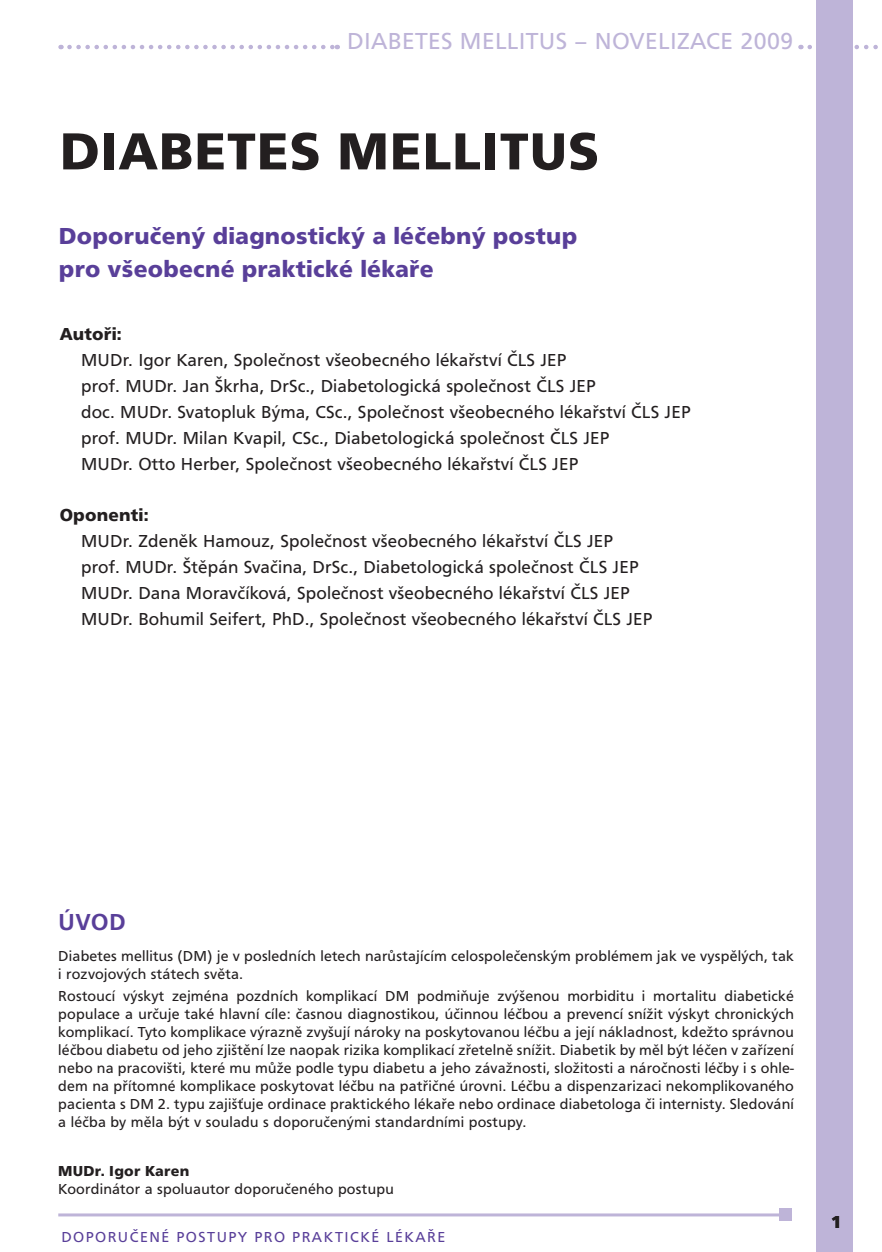
<style>
.page{position:relative;width:882px;height:1252px;background:#fff}
.page>*{position:absolute;margin:0;border:0;box-sizing:border-box;transform-origin:0 0}
.t1{font:700 54px "Frutus TEE";letter-spacing:.015em;color:#231f20}
.t2{font:700 24px/33px "Frutus TEE";letter-spacing:.01em;color:#593f99}
.t3{font:24px "Frutus TEE";letter-spacing:.015em;color:#beb4d8}
.t4{font:500 24px "Frutus TEE";color:#593f99}
.t5{font:18px/25.8px "Frutus TEE";letter-spacing:.01em;color:#231f20}
.t6{font:700 18px "Frutus TEE";letter-spacing:.01em;color:#231f20}
.t7{font:15px/18px "Frutus TEE";letter-spacing:.015em;color:#231f20}
.t8{font:15px "Frutus TEE";letter-spacing:.1em;color:#593f99}
.t9{font:700 15px "Frutus TEE";color:#231f20}
</style>
<div class="page">
<hr style="left:58px;top:1213px;width:728px;height:3px;background:#beb4d8">
<div style="left:780px;top:1209px;width:12px;height:12px;background:#beb4d8"></div>
<svg style="left:810px;top:45px;width:68px;height:4px"></svg>
<div style="left:817px;top:0;width:36px;height:1252px;background:#beb4d8"></div>
<svg style="left:69px;top:45px;width:269px;height:4px"></svg>
<h2 class="t3" style="left:347px;top:28px;width:447px">diabetes mellitus – novelizace 2009</h2>
<h1 class="t1" style="left:60px;top:120px;width:541px">diabetes mellitus</h1>
<h2 class="t2" style="left:59px;top:219px;width:520px">Doporučený diagnostický a léčebný postup pro všeobecné praktické lékaře</h2>
<p class="t6" style="left:60px;top:324px;width:64px">Autoři:</p>
<p class="t5" style="left:81px;top:347px;width:15px">MUD</p>
<p class="t5" style="left:81px;top:347px;width:487px;text-indent:42px">r. I gor Karen, Společnost všeobecného lékařství ČLS JEP prof. MUD</p>
<p class="t5" style="left:167px;top:373px;width:430px">r. Jan Škrha, DrSc., Diabetologická společnost ČLS JEP</p>
<p class="t5" style="left:81px;top:399px;width:54px">doc. MUD</p>
<p class="t5" style="left:162px;top:399px;width:530px">r. Svatopluk Býma, CSc., Společnost všeobecného lékařství ČLS JEP</p>
<p class="t5" style="left:81px;top:425px;width:59px">prof. MUD</p>
<p class="t5" style="left:167px;top:425px;width:444px">r. M ilan Kvapil, CSc., Diabetologická společnost ČLS JEP</p>
<p class="t5" style="left:81px;top:451px;width:15px">MUD</p>
<p class="t5" style="left:123px;top:451px;width:457px">r. Otto Herber, Společnost všeobecného lékařství ČLS JEP</p>
<p class="t6" style="left:60px;top:505px;width:90px">Oponenti:</p>
<p class="t5" style="left:81px;top:528px;width:15px">MUD</p>
<p class="t5" style="left:81px;top:528px;width:533px;text-indent:42px">r. Zdeněk Hamouz, Společnost všeobecného lékařství ČLS JEP prof. MUD</p>
<p class="t5" style="left:167px;top:554px;width:473px">r. Štěpán Svačina, DrSc., Diabetologická společnost ČLS JEP</p>
<p class="t5" style="left:81px;top:580px;width:15px">MUD</p>
<p class="t5" style="left:123px;top:580px;width:508px">r. Dana M oravčíková, Společnost všeobecného lékařství ČLS JEP</p>
<p class="t5" style="left:81px;top:606px;width:15px">MUD</p>
<p class="t5" style="left:123px;top:606px;width:531px">r. Bohumil Seifert, PhD., Společnost všeobecného lékařství ČLS JEP</p>
<h2 class="t4" style="left:58px;top:908px;width:69px">ÚVOD</h2>
<p class="t7" style="left:58px;top:947px;width:737px">Diabetes mellitus (DM ) je v posledních letech narůstajícím celospolečenským problémem jak ve vyspělých, tak i rozvojových státech světa.</p>
<p class="t7" style="left:58px;top:987px;width:339px">Rostoucí výskyt zejména pozdních komplikací DM</p>
<p class="t7" style="left:58px;top:987px;width:737px;text-align:justify;text-indent:359px">podmiňuje zvýšenou morbiditu i mortalitu diabetické populace a určuje také hlavní cíle: časnou diagnostikou, účinnou léčbou a prevencí snížit výskyt chronických komplikací. Tyto komplikace výrazně zvyšují nároky na poskytovanou léčbu a její nákladnost, kdežto správnou léčbou diabetu od jeho zjištění lze naopak rizika komplikací zřetelně snížit. Diabetik by měl být léčen v zařízení nebo na pracovišti, které mu může podle typu diabetu a jeho závažnosti, složitosti a náročnosti léčby i s ohle&shy;dem na přítomné komplikace poskytovat léčbu na patřičné úrovni. Léčbu a dispenzarizaci nekomplikovaného pacienta s DM</p>
<p class="t7" style="left:58px;top:1095px;width:737px;text-indent:100px">2. typu zajišťuje ordinace praktického lékaře nebo ordinace diabetologa či internisty. Sledování a léčba by měla být v souladu s doporučenými standardními postupy.</p>
<p class="t9" style="left:58px;top:1162px;width:13px">MUD</p>
<p class="t9" style="left:95px;top:1162px;width:96px">r. Igor Karen</p>
<p class="t7" style="left:58px;top:1180px;width:337px">Koordinátor a spoluautor doporučeného postupu</p>
<p class="t8" style="left:61px;top:1228px;width:385px">doporučené postupy pro praktické lékaře</p>
<p class="t6" style="left:831px;top:1212px;width:12px">1</p>
</div>
